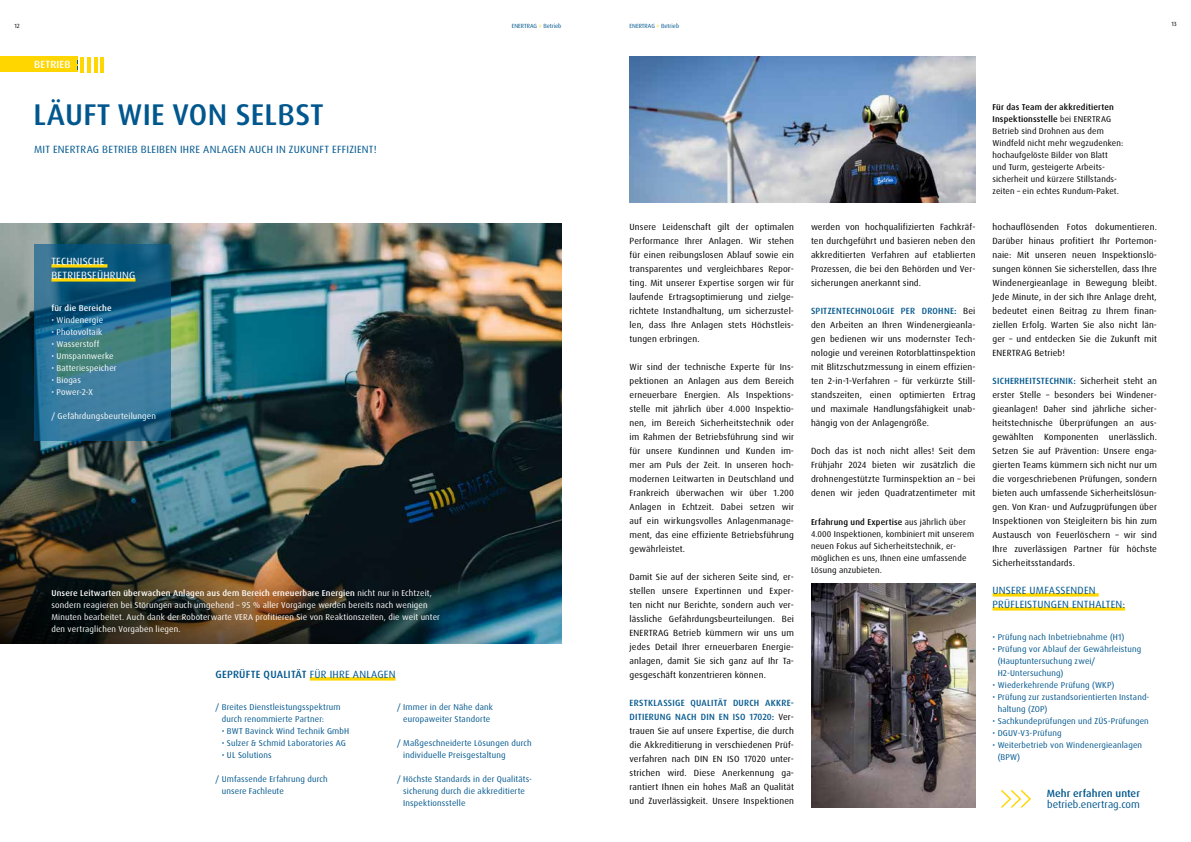
<style>
.page{position:relative;width:1191px;height:842px;background:#fff}
.page>*{position:absolute;margin:0;border:0;box-sizing:border-box;transform-origin:0 0}
.t1{font:500 30px "Dax Pro";letter-spacing:.01em;color:#00578e}
.t2{font:10.5px/14px "Dax Pro";letter-spacing:.02em;color:#00578e}
.t3{font:500 10.5px "Dax Pro";letter-spacing:.01em;color:#00578e}
.t4{font:10.5px/14px "Dax Pro";letter-spacing:.02em;color:#fff}
.t5{font:10.5px "Dax Pro";color:#00578e}
.t6{font:500 10.5px "Dax Pro";letter-spacing:.015em;color:#fff}
.t7{font:9px/14px "Dax Pro";letter-spacing:.015em;color:#000;text-align:justify}
.t8{font:8.5px/12px "Dax Pro";letter-spacing:.02em;color:#00578e}
.t9{font:8.5px/12px "Dax Pro";letter-spacing:.015em;color:#fff}
.t10{font:8.5px/12px "Dax Pro";letter-spacing:.015em;color:#000}
.t11{font:500 8.5px "Dax Pro";letter-spacing:.02em;color:#fff}
.t12{font:6px "Dax Pro";color:#00578e}
.t13{font:6px "Dax Pro";color:#000}
.s1{color:#ffd600}
.s2{font-weight:500}
.s3{font-weight:400}
.s4{font-weight:500;color:#00578e}
</style>
<div class="page">
<img style="left:0;top:223px;width:561px;height:420px">
<img style="left:629px;top:57px;width:346px;height:145px">
<svg style="left:310px;top:677px;width:85px;height:4px"></svg>
<svg style="left:1001px;top:790px;width:30px;height:18px"></svg>
<svg style="left:992px;top:593px;width:106px;height:4px"></svg>
<svg style="left:992px;top:607px;width:133px;height:4px"></svg>
<svg style="left:34px;top:244px;width:137px;height:196px;background:#276b89"></svg>
<svg style="left:51px;top:264px;width:56px;height:4px"></svg>
<svg style="left:51px;top:278px;width:84px;height:4px"></svg>
<img style="left:811px;top:584px;width:164px;height:224px">
<div style="left:0;top:57px;width:78px;height:15px;background:#ffd600"></div>
<hr style="left:101px;top:57px;width:3px;height:15px;background:#ffd600">
<hr style="left:94px;top:57px;width:3px;height:15px;background:#ffd600">
<hr style="left:87px;top:57px;width:4px;height:15px;background:#ffd600">
<hr style="left:81px;top:57px;width:3px;height:15px;background:#ffd600">
<p class="t13" style="left:14px;top:22px;width:7px">12</p>
<p class="t13" style="left:1171px;top:20px;width:7px">13</p>
<p class="t12" style="left:512px;top:22px;width:51px">ENERTRAG <span class="s1">»</span> Betrieb</p>
<p class="t12" style="left:629px;top:22px;width:51px">ENERTRAG <span class="s1">»</span> Betrieb</p>
<p class="t6" style="left:34px;top:58px;width:38px">BETRIEB</p>
<h1 class="t1" style="left:33px;top:95px;width:292px">LÄUFT WIE VON SELBST</h1>
<p class="t2" style="left:34px;top:142px;width:344px">MIT ENERTRAG BETRIEB BLEIBEN IHRE ANLAGEN AUCH IN ZUKUNFT EFFIZIENT!</p>
<p class="t4" style="left:51px;top:254px;width:86px">TECHNISCHE<br>BETRIEBSFÜHRUNG</p>
<p class="t11" style="left:51px;top:302px;width:62px">für die Bereiche</p>
<p class="t9" style="left:51px;top:314px;width:53px">• Windenergie</p>
<p class="t9" style="left:51px;top:326px;width:52px">• Photovoltaik</p>
<p class="t9" style="left:51px;top:338px;width:49px">• Wasserstoff</p>
<p class="t9" style="left:51px;top:350px;width:64px">• Umspannwerke</p>
<p class="t9" style="left:51px;top:362px;width:67px">• Batteriespeicher</p>
<p class="t9" style="left:51px;top:374px;width:31px">• Biogas</p>
<p class="t9" style="left:51px;top:386px;width:43px">• Power-2-X</p>
<p class="t9" style="left:51px;top:410px;width:106px">/ Gefährdungsbeurteilungen</p>
<p class="t9" style="left:51px;top:587px;width:390px"><span class="s2">Unsere Leitwarten überwachen Anlagen aus dem Bereich erneuerbare Energien</span> nicht nur in Echtzeit, sondern reagieren bei Störungen auch umgehend – 95 % aller Vorgänge werden bereits nach wenigen Minuten bearbeitet. Auch dank der Roboterwarte VERA profitieren Sie von Reaktionszeiten, die weit unter den vertraglichen Vorgaben liegen.</p>
<p class="t3" style="left:215px;top:668px;width:181px">GEPRÜFTE QUALITÄT <span class="s3">FÜR IHRE ANLAGEN</span></p>
<p class="t8" style="left:222px;top:701px;width:120px;text-indent:-6px">/ Breites Dienstleistungsspektrum durch renommierte Partner:</p>
<p class="t8" style="left:222px;top:725px;width:129px">• BWT Bavinck Wind Technik GmbH</p>
<p class="t8" style="left:222px;top:737px;width:125px">• Sulzer &amp; Schmid Laboratories AG</p>
<p class="t8" style="left:222px;top:749px;width:51px">• UL Solutions</p>
<p class="t8" style="left:222px;top:773px;width:108px;text-indent:-6px">/ Umfassende Erfahrung durch unsere Fachleute</p>
<p class="t8" style="left:397px;top:701px;width:97px;text-align:center">/ Immer in der Nähe dank europaweiter Standorte</p>
<p class="t8" style="left:403px;top:737px;width:130px;text-indent:-6px">/ Maßgeschneiderte Lösungen durch individuelle Preisgestaltung</p>
<p class="t8" style="left:403px;top:773px;width:129px;text-indent:-6px">/ Höchste Standards in der Qualitäts&shy;sicherung durch die akkreditierte<br>Inspektionsstelle</p>
<p class="t7" style="left:629px;top:220px;width:166px">Unsere Leidenschaft gilt der optimalen Performance Ihrer Anlagen. Wir stehen für einen reibungslosen Ablauf sowie ein transparentes und vergleichbares Repor&shy;ting. Mit unserer Expertise sorgen wir für laufende Ertragsoptimierung und zielge&shy;richtete Instandhaltung, um sicherzustel&shy;len, dass Ihre Anlagen stets Höchstleis&shy;tungen erbringen.</p>
<p class="t7" style="left:629px;top:360px;width:166px">Wir sind der technische Experte für Ins&shy;pektionen an Anlagen aus dem Bereich erneuerbare Energien. Als Inspektions&shy;stelle mit jährlich über 4.000 Inspektio&shy;nen, im Bereich Sicherheitstechnik oder im Rahmen der Betriebsführung sind wir für unsere Kundinnen und Kunden im&shy;mer am Puls der Zeit. In unseren hoch&shy;modernen Leitwarten in Deutschland und Frankreich überwachen wir über 1.200<br>Anlagen in Echtzeit. Dabei setzen wir auf ein wirkungsvolles Anlagenmanage&shy;ment, das eine effiziente Betriebsführung gewährleistet.</p>
<p class="t7" style="left:629px;top:570px;width:166px">Damit Sie auf der sicheren Seite sind, er&shy;stellen unsere Expertinnen und Exper&shy;ten nicht nur Berichte, sondern auch ver&shy;lässliche Gefährdungsbeurteilungen. Bei ENERTRAG Betrieb kümmern wir uns um jedes Detail Ihrer erneuerbaren Energie&shy;anlagen, damit Sie sich ganz auf Ihr Ta&shy;gesgeschäft konzentrieren können.</p>
<p class="t7" style="left:629px;top:696px;width:166px"><span class="s4">ERSTKLASSIGE QUALITÄT DURCH AKKRE-DITIERUNG NACH DIN EN ISO 17020:</span> Ver&shy;trauen Sie auf unsere Expertise, die durch die Akkreditierung in verschiedenen Prüf&shy;verfahren nach DIN EN ISO 17020 unter&shy;strichen wird. Diese Anerkennung ga&shy;rantiert Ihnen ein hohes Maß an Qualität und Zuverlässigkeit. Unsere Inspektionen</p>
<p class="t7" style="left:811px;top:220px;width:166px">werden von hochqualifizierten Fachkräf&shy;ten durchgeführt und basieren neben den akkreditierten Verfahren auf etablierten Prozessen, die bei den Behörden und Ver&shy;sicherungen anerkannt sind.</p>
<p class="t7" style="left:811px;top:304px;width:166px"><span class="s4">SPITZENTECHNOLOGIE PER DROHNE:</span> Bei den Arbeiten an Ihren Windenergieanla&shy;gen bedienen wir uns modernster Tech&shy;nologie und vereinen Rotorblattinspektion mit Blitzschutzmessung in einem effizien&shy;ten 2-in-1-Verfahren – für verkürzte Still&shy;standszeiten, einen optimierten Ertrag und maximale Handlungsfähigkeit unab&shy;hängig von der Anlagengröße.</p>
<p class="t7" style="left:811px;top:444px;width:166px">Doch das ist noch nicht alles! Seit dem Frühjahr 2024 bieten wir zusätzlich die drohnengestützte Turminspektion an – bei denen wir jeden Quadratzentimeter mit</p>
<p class="t10" style="left:811px;top:516px;width:165px"><span class="s2">Erfahrung und Expertise</span> aus jährlich über 4.000 Inspektionen, kombiniert mit unserem neuen Fokus auf Sicherheitstechnik, er&shy;möglichen es uns, Ihnen eine umfassende Lösung anzubieten.</p>
<p class="t10" style="left:992px;top:101px;width:132px"><span class="s2">Für das Team der akkreditierten Inspektionsstelle</span> bei ENERTRAG Betrieb sind Drohnen aus dem Windfeld nicht mehr wegzudenken: hochaufgelöste Bilder von Blatt und Turm, gesteigerte Arbeits&shy;sicherheit und kürzere Stillstands&shy;zeiten – ein echtes Rundum-Paket.</p>
<p class="t7" style="left:992px;top:220px;width:166px">hochauflösenden Fotos dokumentieren.<br>Darüber hinaus profitiert Ihr Portemon&shy;naie: Mit unseren neuen Inspektionslö&shy;sungen können Sie sicherstellen, dass Ihre Windenergieanlage in Bewegung bleibt.<br>Jede Minute, in der sich Ihre Anlage dreht, bedeutet einen Beitrag zu Ihrem finan&shy;ziellen Erfolg. Warten Sie also nicht län&shy;ger – und entdecken Sie die Zukunft mit ENERTRAG Betrieb!</p>
<p class="t7" style="left:992px;top:374px;width:166px"><span class="s4">SICHERHEITSTECHNIK:</span> Sicherheit steht an erster Stelle – besonders bei Windener&shy;gieanlagen! Daher sind jährliche sicher&shy;heitstechnische Überprüfungen an aus&shy;gewählten Komponenten unerlässlich.<br>Setzen Sie auf Prävention: Unsere enga&shy;gierten Teams kümmern sich nicht nur um die vorgeschriebenen Prüfungen, sondern bieten auch umfassende Sicherheitslösun&shy;gen. Von Kran- und Aufzugprüfungen über Inspektionen von Steigleitern bis hin zum Austausch von Feuerlöschern – wir sind Ihre zuverlässigen Partner für höchste Sicherheitsstandards.</p>
<p class="t2" style="left:992px;top:583px;width:134px">UNSERE UMFASSENDEN<br>PRÜFLEISTUNGEN ENTHALTEN:</p>
<p class="t8" style="left:992px;top:631px;width:133px">• Prüfung nach Inbetriebnahme (H1)</p>
<p class="t8" style="left:997px;top:643px;width:145px;text-indent:-5px">• Prüfung vor Ablauf der Gewährleistung (Hauptuntersuchung zwei/<br>H2-Untersuchung)</p>
<p class="t8" style="left:992px;top:679px;width:123px">• Wiederkehrende Prüfung (WKP)</p>
<p class="t8" style="left:997px;top:691px;width:153px;text-indent:-5px">• Prüfung zur zustandsorientierten Instand&shy;haltung (ZOP)</p>
<p class="t8" style="left:992px;top:715px;width:158px">• Sachkundeprüfungen und ZÜS-Prüfungen</p>
<p class="t8" style="left:992px;top:727px;width:70px">• DGUV-V3-Prüfung</p>
<p class="t8" style="left:997px;top:739px;width:146px;text-indent:-5px">• Weiterbetrieb von Windenergieanlagen (BPW)</p>
<p class="t3" style="left:1046px;top:787px;width:95px">Mehr erfahren unter</p>
<p class="t5" style="left:1047px;top:797px;width:94px">betrieb.enertrag.com</p>
</div>
